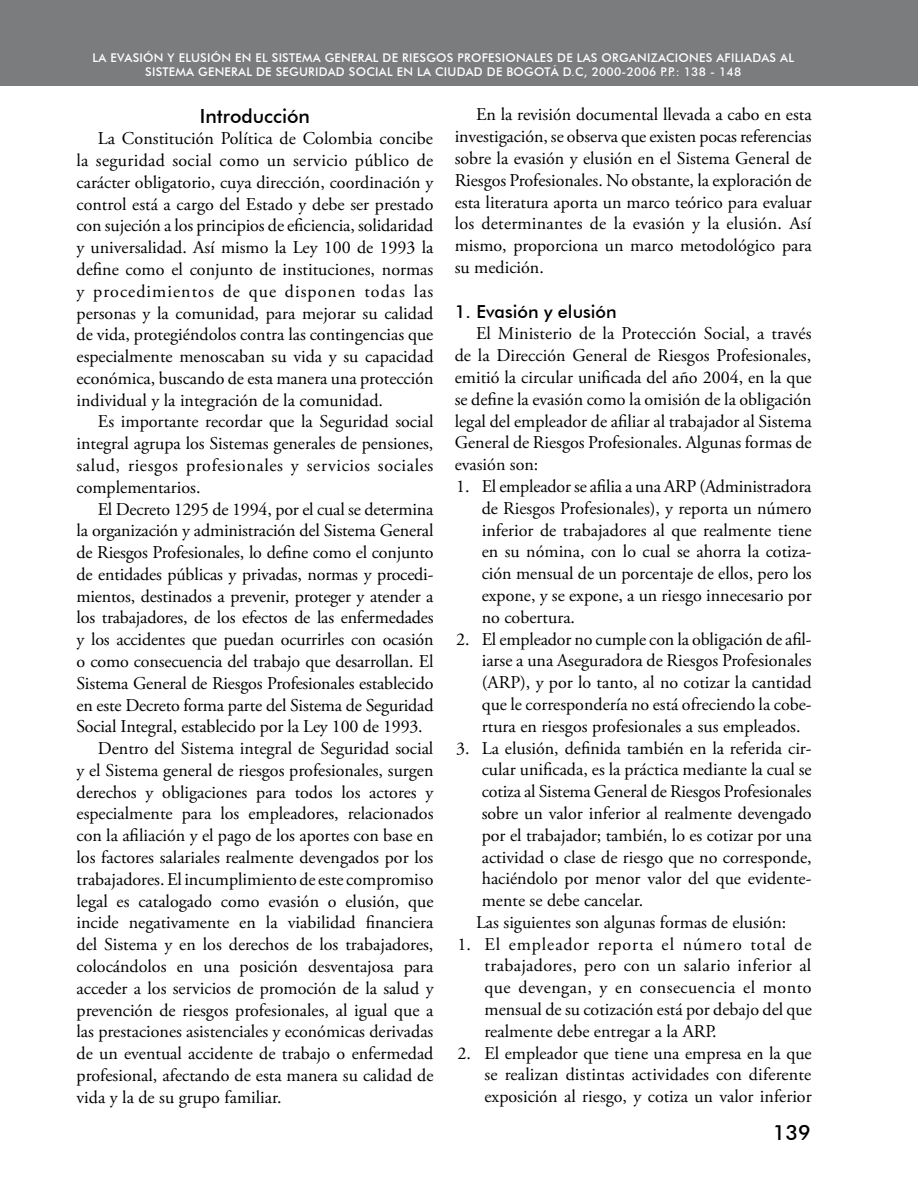
<style>
.page{position:relative;width:918px;height:1188px;background:#fff}
.page>*{position:absolute;margin:0;border:0;box-sizing:border-box;transform-origin:0 0}
.t1{font:500 21px "Futura BT";color:#000}
.t2{font:500 19.5px "Futura BT";color:#000}
.t3{font:18px/21.8px "Adobe Garamond Pro";color:#000;text-align:justify}
.t4{font:500 18px "Futura BT";color:#000}
.t5{font:500 12px "Futura BT";letter-spacing:.02em;color:#fff}
</style>
<div class="page">
<div style="left:0;top:0;width:918px;height:86px;background:#7b7c7e"></div>
<p class="t5" style="left:93px;top:50px;width:94px">LA EVASIÓ N Y ELU</p>
<p class="t5" style="left:200px;top:50px;width:530px">SIÓ N EN EL SI STEMA GENERAL DE RIESGOS PROFESI ONALES DE LAS ORGANIZACI ONES AFILI</p>
<p class="t5" style="left:744px;top:50px;width:50px">ADAS AL</p>
<p class="t5" style="left:145px;top:65px;width:298px">SISTEMA GENERAL DE SEGU RI DAD SOCIAL EN LA CIU</p>
<p class="t5" style="left:457px;top:65px;width:286px">DAD DE BOGOTÁ D.C, 2000-2006 P.P.: 138 - 148</p>
<p class="t2" style="left:200px;top:104px;width:112px">I ntroducción</p>
<p class="t3" style="left:77px;top:128px;width:359px;text-indent:21px">La Constitución Política de Colombia concibe la seguridad social como un servicio público de carácter obligatorio, cuya dirección, coordinación y control está a cargo del Estado y debe ser prestado con sujeción a los principios de eficiencia, solidaridad y universalidad. Así mismo la Ley 100 de 1993 la define como el conjunto de instituciones, normas y procedimientos de que disponen todas las personas y la comunidad, para mejorar su calidad de vida, protegiéndolos contra las contingencias que especialmente menoscaban su vida y su capacidad económica, buscando de esta manera una protección individual y la integración de la comunidad.</p>
<p class="t3" style="left:77px;top:412px;width:358px;text-indent:21px">Es importante recordar que la Seguridad social integral agrupa los Sistemas generales de pensiones, salud, riesgos profesionales y servicios sociales complementarios.</p>
<p class="t3" style="left:98px;top:499px;width:337px">El Decreto 1295 de 1994, por el cual se determina</p>
<p class="t3" style="left:77px;top:520px;width:358px">la organización y administración del Sistema General</p>
<p class="t3" style="left:77px;top:542px;width:358px">de Riesgos Profesionales, lo define como el conjunto</p>
<p class="t3" style="left:77px;top:564px;width:358px">de entidades públicas y privadas, normas y procedi-</p>
<p class="t3" style="left:77px;top:586px;width:358px">mientos, destinados a prevenir, proteger y atender a</p>
<p class="t3" style="left:77px;top:608px;width:358px">los trabajadores, de los efectos de las enfermedades</p>
<p class="t3" style="left:77px;top:629px;width:358px">y los accidentes que puedan ocurrirles con ocasión</p>
<p class="t3" style="left:77px;top:651px;width:358px">o como consecuencia del trabajo que desarrollan. El</p>
<p class="t3" style="left:77px;top:673px;width:358px">Sistema General de Riesgos Profesionales establecido</p>
<p class="t3" style="left:77px;top:695px;width:358px">en este Decreto forma parte del Sistema de Seguridad</p>
<p class="t3" style="left:77px;top:716px;width:348px">Social Integral, establecido por la Ley 100 de 1993.</p>
<p class="t3" style="left:98px;top:738px;width:337px">Dentro del Sistema integral de Seguridad social</p>
<p class="t3" style="left:77px;top:760px;width:358px">y el Sistema general de riesgos profesionales, surgen</p>
<p class="t3" style="left:77px;top:782px;width:358px">derechos y obligaciones para todos los actores y</p>
<p class="t3" style="left:77px;top:804px;width:358px">especialmente para los empleadores, relacionados</p>
<p class="t3" style="left:77px;top:825px;width:358px">con la afiliación y el pago de los aportes con base en</p>
<p class="t3" style="left:77px;top:847px;width:358px">los factores salariales realmente devengados por los</p>
<p class="t3" style="left:77px;top:869px;width:358px">trabajadores. El incumplimiento de este compromiso</p>
<p class="t3" style="left:77px;top:891px;width:358px">legal es catalogado como evasión o elusión, que</p>
<p class="t3" style="left:77px;top:912px;width:358px">incide negativamente en la viabilidad financiera</p>
<p class="t3" style="left:77px;top:934px;width:358px">del Sistema y en los derechos de los trabajadores,</p>
<p class="t3" style="left:77px;top:956px;width:358px">colocándolos en una posición desventajosa para</p>
<p class="t3" style="left:77px;top:978px;width:359px">acceder a los servicios de promoción de la salud y</p>
<p class="t3" style="left:77px;top:1000px;width:358px">prevención de riesgos profesionales, al igual que a</p>
<p class="t3" style="left:77px;top:1021px;width:358px">las prestaciones asistenciales y económicas derivadas</p>
<p class="t3" style="left:77px;top:1043px;width:358px">de un eventual accidente de trabajo o enfermedad</p>
<p class="t3" style="left:77px;top:1065px;width:358px">profesional, afectando de esta manera su calidad de</p>
<p class="t3" style="left:77px;top:1087px;width:207px">vida y la de su grupo familiar.</p>
<p class="t3" style="left:455px;top:105px;width:359px;text-indent:21px">En la revisión documental llevada a cabo en esta investigación, se observa que existen pocas referencias sobre la evasión y elusión en el Sistema General de Riesgos Profesionales. No obstante, la exploración de esta literatura aporta un marco teórico para evaluar los determinantes de la evasión y la elusión. Así mismo, proporciona un marco metodológico para su medición.</p>
<p class="t4" style="left:455px;top:300px;width:164px">1. Evasión y elusión</p>
<p class="t3" style="left:455px;top:323px;width:358px;text-indent:21px">El Ministerio de la Protección Social, a través de la Dirección General de Riesgos Profesionales, emitió la circular unificada del año 2004, en la que se define la evasión como la omisión de la obligación legal del empleador de afiliar al trabajador al Sistema General de Riesgos Profesionales. Algunas formas de evasión son:</p>
<p class="t3" style="left:482px;top:476px;width:331px;text-indent:-26px">1. El empleador se afilia a una ARP (Administradora de Riesgos Profesionales), y reporta un número inferior de trabajadores al que realmente tiene en su nómina, con lo cual se ahorra la cotiza&shy;ción mensual de un porcentaje de ellos, pero los expone, y se expone, a un riesgo innecesario por no cobertura.</p>
<p class="t3" style="left:482px;top:629px;width:331px;text-indent:-26px">2. El empleador no cumple con la obligación de afil&shy;iarse a una Aseguradora de Riesgos Profesionales (ARP), y por lo tanto, al no cotizar la cantidad que le correspondería no está ofreciendo la cobe&shy;rtura en riesgos profesionales a sus empleados.</p>
<p class="t3" style="left:456px;top:738px;width:357px">3. La elusión, definida también en la referida cir-</p>
<p class="t3" style="left:482px;top:759px;width:331px">cular unificada, es la práctica mediante la cual se</p>
<p class="t3" style="left:482px;top:781px;width:331px">cotiza al Sistema General de Riesgos Profesionales</p>
<p class="t3" style="left:482px;top:803px;width:331px">sobre un valor inferior al realmente devengado</p>
<p class="t3" style="left:482px;top:825px;width:331px">por el trabajador; también, lo es cotizar por una</p>
<p class="t3" style="left:482px;top:847px;width:331px">actividad o clase de riesgo que no corresponde,</p>
<p class="t3" style="left:482px;top:868px;width:331px">haciéndolo por menor valor del que evidente-</p>
<p class="t3" style="left:482px;top:890px;width:163px">mente se debe cancelar.</p>
<p class="t3" style="left:476px;top:912px;width:312px">Las siguientes son algunas formas de elusión:</p>
<p class="t3" style="left:485px;top:934px;width:329px;text-indent:-27px">1. El empleador reporta el número total de trabajadores, pero con un salario inferior al que devengan, y en consecuencia el monto mensual de su cotización está por debajo del que realmente debe entregar a la ARP.</p>
<p class="t3" style="left:485px;top:1043px;width:329px;text-indent:-27px">2. El empleador que tiene una empresa en la que se realizan distintas actividades con diferente exposición al riesgo, y cotiza un valor inferior</p>
<p class="t1" style="left:773px;top:1120px;width:40px">139</p>
</div>
